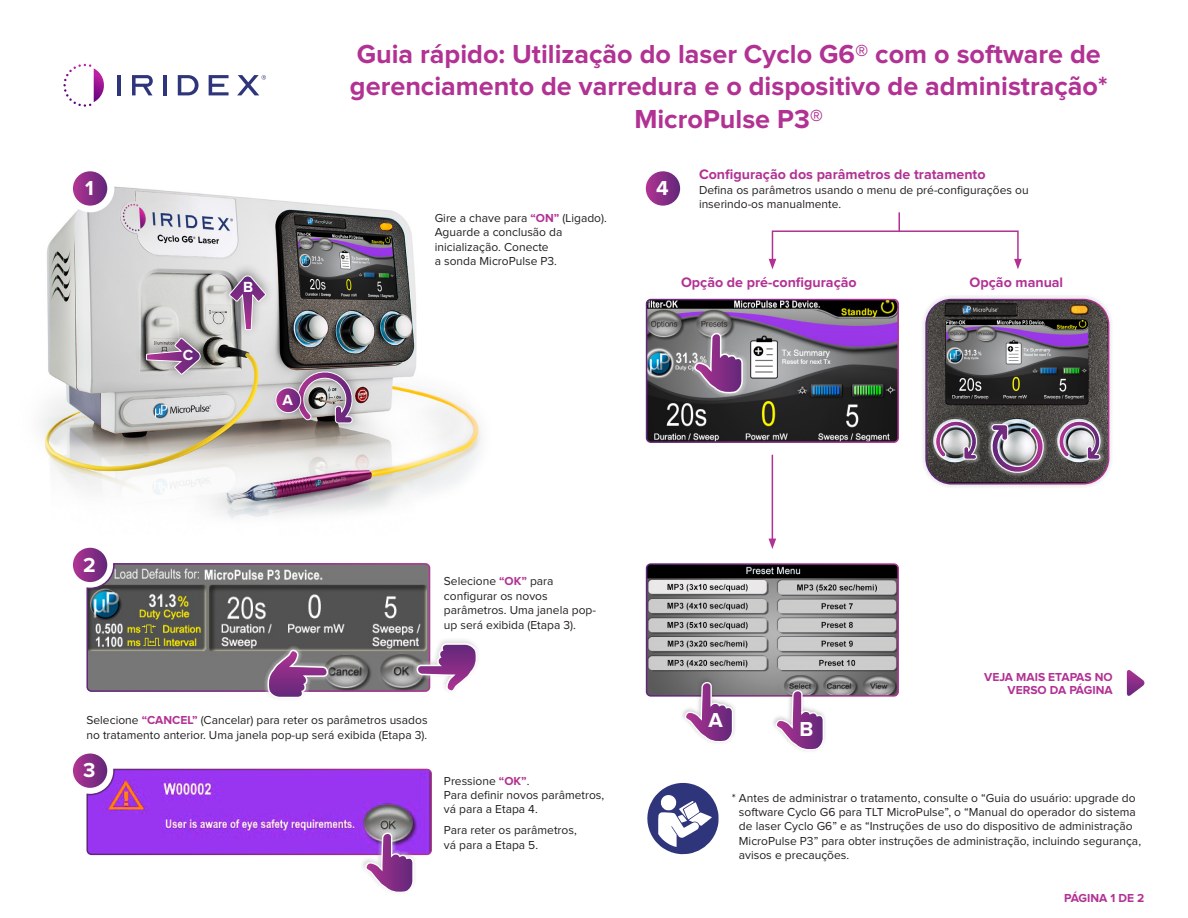
<style>
.page{position:relative;width:1188px;height:918px;background:#fff}
.page>*{position:absolute;margin:0;border:0;box-sizing:border-box;transform-origin:0 0}
.Header_1{font:700 27px/32.4px "Proxima Nova";color:#b23294;text-align:center}
.t1{font:700 21px "Proxima Nova";color:#fff}
.t2{font:700 15.15px "Proxima Nova";color:#fff}
.Description{font:700 14.25px "Proxima Nova";color:#b23294}
.Header_1-2{font:700 14.25px "Proxima Nova";color:#b23294}
.Description-2{font:12px/14.4px "Proxima Nova";color:#231f20}
.Description-3{font:700 12px/13.5px "Proxima Nova";color:#b23294;text-align:right}
.s1{font-weight:700;color:#b23294}
</style>
<div class="page">
<hr style="left:772px;top:455px;width:1px;height:86px;background:#b23294">
<svg style="left:769px;top:539px;width:7px;height:10px"></svg>
<hr style="left:117px;top:75px;width:4px;height:20px;background:#2f357a">
<svg style="left:132px;top:75px;width:21px;height:20px"></svg>
<hr style="left:163px;top:75px;width:4px;height:20px;background:#2f357a">
<svg style="left:178px;top:75px;width:21px;height:20px"></svg>
<svg style="left:209px;top:75px;width:20px;height:20px"></svg>
<svg style="left:63px;top:64px;width:41px;height:43px"></svg>
<svg style="left:237px;top:75px;width:29px;height:20px"></svg>
<svg style="left:1127px;top:670px;width:18px;height:26px"></svg>
<img style="left:41px;top:186px;width:440px;height:333px">
<div style="left:284px;top:358px;width:78px;height:74px;background:#231f20;opacity:.5"></div>
<svg style="left:296px;top:369px;width:58px;height:75px;background:#9a8c94"></svg>
<div style="left:272px;top:384px;width:37px;height:37px;background:#231f20;opacity:.25"></div>
<svg style="left:276px;top:388px;width:25px;height:25px"></svg>
<div style="left:275px;top:387px;width:26px;height:26px;border:1px solid #fff;border-radius:50%"></div>
<div style="left:217px;top:262px;width:57px;height:76px;background:#231f20;opacity:.5"></div>
<svg style="left:228px;top:275px;width:39px;height:56px;background:#ac92ad"></svg>
<div style="left:134px;top:324px;width:76px;height:58px;background:#231f20;opacity:.5"></div>
<svg style="left:145px;top:337px;width:56px;height:39px;background:#a58aa4"></svg>
<svg style="left:646px;top:171px;width:34px;height:35px"></svg>
<div style="left:646px;top:299px;width:253px;height:144px;border:2px solid #fff;border-radius:4px"></div>
<img style="left:649px;top:566px;width:247px;height:128px">
<div style="left:646px;top:563px;width:253px;height:134px;border:2px solid #fff;border-radius:4px"></div>
<div style="left:680px;top:676px;width:57px;height:69px;background:#231f20;opacity:.25"></div>
<svg style="left:684px;top:681px;width:50px;height:62px"></svg>
<div style="left:770px;top:684px;width:58px;height:69px;background:#231f20;opacity:.25"></div>
<svg style="left:775px;top:689px;width:50px;height:62px"></svg>
<div style="left:67px;top:165px;width:47px;height:47px;background:#fff;border-radius:50%"></div>
<svg style="left:73px;top:171px;width:34px;height:35px"></svg>
<div style="left:772px;top:230px;width:247px;height:32px;border:2px solid #b23294"></div>
<svg style="left:769px;top:259px;width:7px;height:10px"></svg>
<svg style="left:1014px;top:259px;width:8px;height:10px"></svg>
<svg style="left:898px;top:212px;width:2px;height:19px"></svg>
<svg style="left:647px;top:783px;width:72px;height:71px"></svg>
<svg style="left:647px;top:300px;width:251px;height:142px;background:#5f5665"></svg>
<svg style="left:73px;top:548px;width:34px;height:34px"></svg>
<div style="left:73px;top:754px;width:34px;height:34px;background:linear-gradient(to right,#b23795,#64277a);border-radius:17px"></div>
<svg style="left:87px;top:564px;width:391px;height:134px;background:#847f82"></svg>
<svg style="left:86px;top:768px;width:346px;height:124px"></svg>
<div style="left:922px;top:295px;width:191px;height:193px;background:#231f20;opacity:.18"></div>
<img style="left:926px;top:300px;width:183px;height:184px">
<div style="left:925px;top:299px;width:184px;height:186px;border:2px solid #fff;border-radius:26px"></div>
<div style="left:981px;top:413px;width:71px;height:67px;background:#231f20;opacity:.25"></div>
<div style="left:988px;top:420px;width:60px;height:57px;background:#fff;opacity:.75"></div>
<svg style="left:990px;top:415px;width:54px;height:61px;background:#908192"></svg>
<div style="left:1049px;top:410px;width:59px;height:57px;background:#231f20;opacity:.25"></div>
<div style="left:1055px;top:417px;width:50px;height:46px;background:#fff;opacity:.75"></div>
<svg style="left:1058px;top:419px;width:44px;height:48px;background:#998a9a"></svg>
<div style="left:925px;top:410px;width:60px;height:57px;background:#231f20;opacity:.25"></div>
<div style="left:931px;top:417px;width:50px;height:46px;background:#fff;opacity:.75"></div>
<svg style="left:935px;top:419px;width:43px;height:48px;background:#968797"></svg>
<p class="t1" style="left:85px;top:179px;width:10px">1</p>
<p class="t1" style="left:83px;top:555px;width:14px">2</p>
<p class="t2" style="left:183px;top:348px;width:12px">C</p>
<p class="t2" style="left:243px;top:280px;width:12px">B</p>
<p class="t2" style="left:282px;top:393px;width:12px">A</p>
<p class="Header_1" style="left:350px;top:39px;width:759px">Guia rápido: Utilização do laser Cyclo G6® com o software de gerenciamento de varredura e o dispositivo de administração*<br>MicroPulse P3®</p>
<p class="Description-2" style="left:435px;top:211px;width:174px">Gire a chave para <span class="s1">“ON”</span> (Ligado).</p>
<p class="Description-2" style="left:435px;top:226px;width:129px">Aguarde a conclusão da inicialização. Conecte</p>
<p class="Description-2" style="left:435px;top:254px;width:124px">a sonda MicroPulse P3.</p>
<p class="t1" style="left:656px;top:179px;width:14px">4</p>
<p class="Description" style="left:699px;top:168px;width:288px">Configuração dos parâmetros de tratamento</p>
<p class="Description-2" style="left:699px;top:183px;width:331px">Defina os parâmetros usando o menu de pré-configurações ou inserindo-os manualmente.</p>
<p class="Header_1-2" style="left:681px;top:275px;width:177px">Opção de pré-configuração</p>
<p class="Header_1-2" style="left:970px;top:275px;width:95px">Opção manual</p>
<p class="Description-2" style="left:444px;top:575px;width:154px">Selecione <span class="s1">“OK”</span> para configurar os novos parâmetros. Uma janela pop&shy;up será exibida (Etapa 3).</p>
<p class="Description-3" style="left:984px;top:671px;width:130px">VEJA MAIS ETAPAS NO<br>VERSO DA PÁGINA</p>
<p class="Description-2" style="left:86px;top:714px;width:343px">Selecione <span class="s1">“CANCEL”</span> (Cancelar) para reter os parâmetros usados no tratamento anterior. Uma janela pop-up será exibida (Etapa 3).</p>
<p class="t1" style="left:83px;top:761px;width:14px">3</p>
<p class="Description-2" style="left:444px;top:774px;width:87px">Pressione <span class="s1">“OK”</span>.</p>
<p class="Description-2" style="left:444px;top:788px;width:162px">Para definir novos parâmetros, vá para a Etapa 4.</p>
<p class="Description-2" style="left:444px;top:824px;width:134px">Para reter os parâmetros, vá para a Etapa 5.</p>
<p class="t1" style="left:708px;top:711px;width:16px">A</p>
<p class="t1" style="left:799px;top:719px;width:15px">B</p>
<p class="Description-2" style="left:739px;top:791px;width:404px;text-indent:-7px">* Antes de administrar o tratamento, consulte o “Guia do usuário: upgrade do software Cyclo G6 para TLT MicroPulse”, o “Manual do operador do sistema de laser Cyclo G6” e as “Instruções de uso do dispositivo de administração MicroPulse P3” para obter instruções de administração, incluindo segurança, avisos e precauções.</p>
<p class="Description-3" style="left:1064px;top:892px;width:82px">PÁGINA 1 DE 2</p>
</div>
